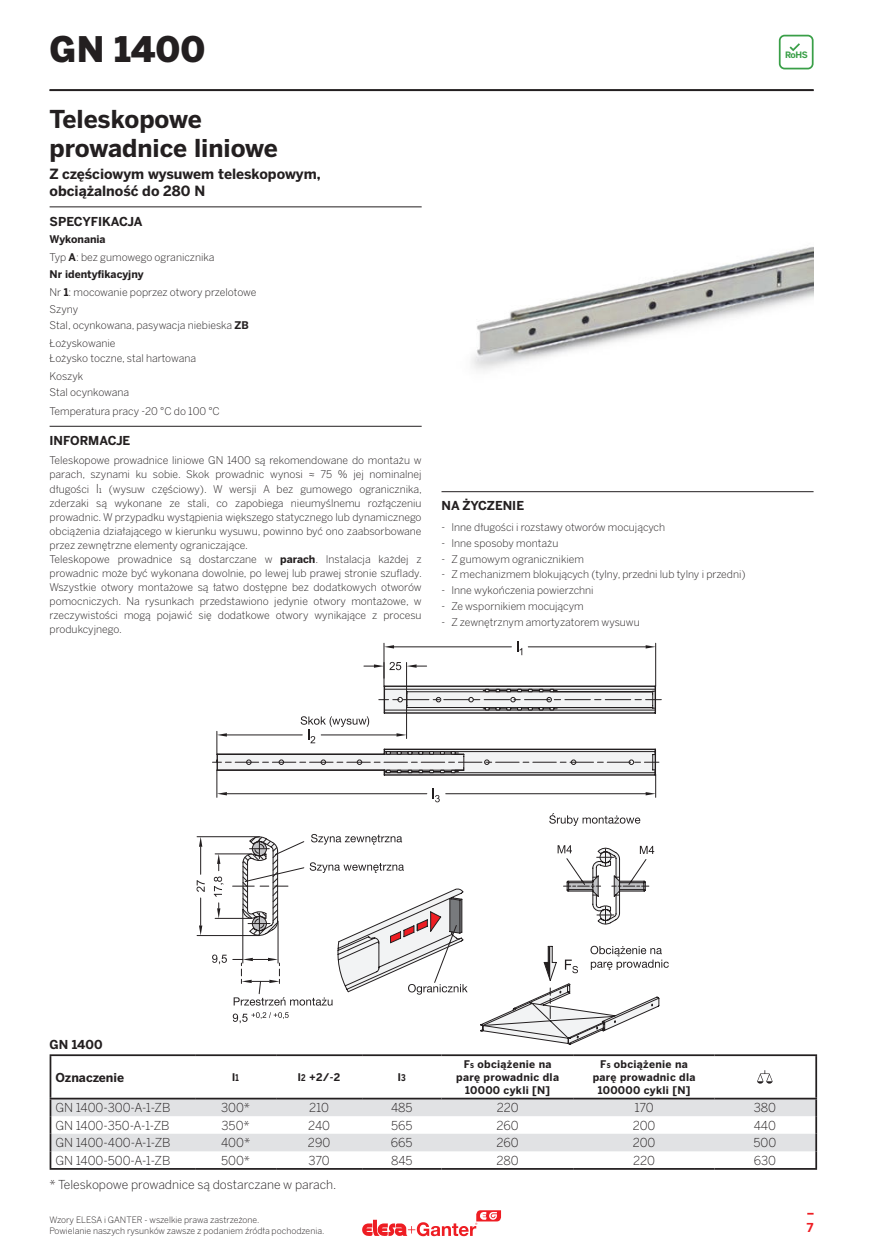
<style>
.page{position:relative;width:888px;height:1260px;background:#fff}
.page>*{position:absolute;margin:0;border:0;box-sizing:border-box;transform-origin:0 0}
.t1{font:900 35px "Benton Sans";color:#231f20}
.t2{font:700 24.5px/29.4px "Benton Sans";color:#231f20}
.t3{font:700 14px/16.8px "Benton Sans";color:#231f20}
.t4{font:300 12.25px "Benton Sans";color:#231f20}
.t5{font:700 12.25px "Benton Sans";color:#231f20}
.t6{font:700 12.25px "Benton Sans";color:#ee1d23}
.t7{font:300 10.5px/14px "Benton Sans";color:#231f20}
.t8{font:700 10.5px/12.6px "Benton Sans";letter-spacing:.025em;color:#231f20;text-align:center}
.t9{font:300 8.75px/10.5px "Benton Sans";color:#231f20}
.t10{font:700 8.75px "Benton Sans";color:#399f47}
.s1{font-weight:700}
.s2{font-size:12.25px}
.s3{font-size:9.1px}
</style>
<div class="page">
<svg style="left:807px;top:1213px;width:7px;height:2px"></svg>
<hr style="left:50px;top:89px;width:764px;height:2px;background:#231f20">
<svg style="left:779px;top:35px;width:35px;height:34px"></svg>
<hr style="left:50px;top:207px;width:372px;height:1px;background:#231f20">
<hr style="left:50px;top:426px;width:372px;height:1px;background:#231f20">
<hr style="left:441px;top:491px;width:373px;height:1px;background:#231f20">
<img style="left:471px;top:247px;width:342px;height:123px">
<hr style="left:50px;top:1054px;width:145px;height:2px;background:#231f20">
<hr style="left:50px;top:1056px;width:1px;height:42px;background:#231f20">
<hr style="left:195px;top:1054px;width:81px;height:2px;background:#231f20">
<hr style="left:276px;top:1054px;width:86px;height:2px;background:#231f20">
<hr style="left:362px;top:1054px;width:79px;height:2px;background:#231f20">
<hr style="left:441px;top:1054px;width:133px;height:2px;background:#231f20">
<hr style="left:574px;top:1054px;width:140px;height:2px;background:#231f20">
<hr style="left:714px;top:1054px;width:103px;height:2px;background:#231f20">
<hr style="left:815px;top:1056px;width:2px;height:42px;background:#231f20">
<hr style="left:50px;top:1098px;width:145px;height:1px;background:#231f20">
<hr style="left:195px;top:1098px;width:81px;height:1px;background:#231f20">
<hr style="left:276px;top:1098px;width:86px;height:1px;background:#231f20">
<hr style="left:362px;top:1098px;width:79px;height:1px;background:#231f20">
<hr style="left:441px;top:1098px;width:133px;height:1px;background:#231f20">
<hr style="left:574px;top:1098px;width:140px;height:1px;background:#231f20">
<hr style="left:714px;top:1098px;width:103px;height:1px;background:#231f20">
<hr style="left:50px;top:1168px;width:145px;height:2px;background:#231f20">
<hr style="left:195px;top:1168px;width:81px;height:2px;background:#231f20">
<hr style="left:276px;top:1168px;width:86px;height:2px;background:#231f20">
<hr style="left:362px;top:1168px;width:79px;height:2px;background:#231f20">
<hr style="left:441px;top:1168px;width:133px;height:2px;background:#231f20">
<hr style="left:574px;top:1168px;width:140px;height:2px;background:#231f20">
<svg style="left:50px;top:1099px;width:767px;height:69px"></svg>
<hr style="left:714px;top:1168px;width:103px;height:2px;background:#231f20">
<svg style="left:757px;top:1070px;width:16px;height:14px"></svg>
<hr style="left:215px;top:854px;width:37px;height:1px;background:#231f20">
<hr style="left:215px;top:918px;width:37px;height:1px;background:#231f20">
<svg style="left:217px;top:854px;width:3px;height:17px"></svg>
<svg style="left:217px;top:903px;width:3px;height:15px"></svg>
<svg style="left:214px;top:877px;width:10px;height:20px"></svg>
<hr style="left:197px;top:935px;width:62px;height:1px;background:#231f20">
<hr style="left:197px;top:836px;width:62px;height:1px;background:#231f20">
<svg style="left:199px;top:898px;width:3px;height:38px"></svg>
<svg style="left:199px;top:837px;width:3px;height:37px"></svg>
<svg style="left:197px;top:880px;width:8px;height:12px"></svg>
<svg style="left:212px;top:955px;width:15px;height:9px"></svg>
<hr style="left:384px;top:643px;width:1px;height:35px;background:#231f20">
<hr style="left:655px;top:643px;width:1px;height:43px;background:#231f20">
<hr style="left:394px;top:647px;width:117px;height:1px;background:#231f20">
<hr style="left:528px;top:647px;width:118px;height:1px;background:#231f20">
<svg style="left:384px;top:645px;width:10px;height:4px"></svg>
<svg style="left:646px;top:645px;width:10px;height:4px"></svg>
<svg style="left:517px;top:642px;width:5px;height:13px"></svg>
<svg style="left:233px;top:1012px;width:56px;height:11px"></svg>
<svg style="left:212px;top:662px;width:449px;height:140px"></svg>
<svg style="left:233px;top:834px;width:235px;height:172px"></svg>
<svg style="left:549px;top:813px;width:91px;height:13px"></svg>
<svg style="left:481px;top:845px;width:188px;height:199px"></svg>
<svg style="left:362px;top:1210px;width:139px;height:26px"></svg>
<h1 class="t1" style="left:50px;top:30px;width:157px">GN 1400</h1>
<h2 class="t2" style="left:50px;top:104px;width:230px">Teleskopowe prowadnice liniowe</h2>
<h3 class="t3" style="left:50px;top:165px;width:273px">Z częściowym wysuwem teleskopowym, obciążalność do 280 N</h3>
<p class="t5" style="left:50px;top:214px;width:95px">SPECYFIKACJA</p>
<p class="t7" style="left:50px;top:230px;width:208px;line-height:17.5px"><span class="s1">Wykonania<br></span>Typ <span class="s1">A</span>: bez gumowego ogranicznika<br><span class="s1">Nr identyfikacyjny<br></span>Nr <span class="s1">1</span>: mocowanie poprzez otwory przelotowe<br>Szyny</p>
<p class="t7" style="left:50px;top:316px;width:201px;line-height:17.5px">Stal, ocynkowana, pasywacja niebieska <span class="s1">ZB<br></span>Łożyskowanie</p>
<p class="t7" style="left:50px;top:350px;width:148px;line-height:17.5px">Łożysko toczne, stal hartowana<br>Koszyk</p>
<p class="t7" style="left:50px;top:382px;width:172px;line-height:19.6px">Stal ocynkowana<br>Temperatura pracy -20 °C do 100 °C</p>
<p class="t5" style="left:50px;top:433px;width:82px">INFORMACJE</p>
<p class="t7" style="left:50px;top:453px;width:374px">Teleskopowe prowadnice liniowe GN 1400 są rekomendowane do montażu w parach, szynami ku sobie. Skok prowadnic wynosi ≈ 75 % jej nominalnej długości <span class="s2">l</span>1 (wysuw częściowy). W wersji A bez gumowego ogranicznika, zderzaki są wykonane ze stali, co zapobiega nieumyślnemu rozłączeniu prowadnic. W przypadku wystąpienia większego statycznego lub dynamicznego obciążenia działającego w kierunku wysuwu, powinno być ono zaabsorbowane przez zewnętrzne elementy ograniczające.<br>Teleskopowe prowadnice są dostarczane w <span class="s1">parach</span>. Instalacja każdej z prowadnic może być wykonana dowolnie, po lewej lub prawej stronie szuflady.<br>Wszystkie otwory montażowe są łatwo dostępne bez dodatkowych otworów pomocniczych. Na rysunkach przedstawiono jedynie otwory montażowe, w rzeczywistości mogą pojawić się dodatkowe otwory wynikające z procesu produkcyjnego.</p>
<p class="t5" style="left:441px;top:499px;width:84px">NA ŻYCZENIE</p>
<p class="t7" style="left:441px;top:520px;width:225px">- Inne długości i rozstawy otworów mocujących</p>
<p class="t7" style="left:441px;top:536px;width:118px">- Inne sposoby montażu</p>
<p class="t7" style="left:441px;top:552px;width:144px">- Z gumowym ogranicznikiem</p>
<p class="t7" style="left:441px;top:567px;width:306px">- Z mechanizmem blokujących (tylny, przedni lub tylny i przedni)</p>
<p class="t7" style="left:441px;top:583px;width:154px">- Inne wykończenia powierzchni</p>
<p class="t7" style="left:441px;top:599px;width:144px">- Ze wspornikiem mocującym</p>
<p class="t7" style="left:441px;top:615px;width:200px">- Z zewnętrznym amortyzatorem wysuwu</p>
<p class="t10" style="left:785px;top:50px;width:24px">RoHS</p>
<p class="t5" style="left:50px;top:1038px;width:54px">GN 1400</p>
<p class="t5" style="left:55px;top:1070px;width:70px">Oznaczenie</p>
<p class="t8" style="left:232px;top:1071px;width:8px">l<span class="s3">1</span></p>
<p class="t8" style="left:298px;top:1071px;width:44px">l<span class="s3">2</span> +2/-2</p>
<p class="t8" style="left:398px;top:1071px;width:9px">l<span class="s3">3</span></p>
<p class="t8" style="left:456px;top:1058px;width:104px">F<span class="s3">s</span> obciążenie na parę prowadnic dla<br>10000 cykli [N]</p>
<p class="t8" style="left:593px;top:1058px;width:104px">F<span class="s3">s</span> obciążenie na parę prowadnic dla<br>100000 cykli [N]</p>
<p class="t4" style="left:55px;top:1101px;width:116px">GN 1400-300-A-1-ZB</p>
<p class="t4" style="left:221px;top:1101px;width:31px">300*</p>
<p class="t4" style="left:309px;top:1101px;width:22px">210</p>
<p class="t4" style="left:391px;top:1101px;width:23px">485</p>
<p class="t4" style="left:497px;top:1101px;width:23px">220</p>
<p class="t4" style="left:634px;top:1101px;width:21px">170</p>
<p class="t4" style="left:754px;top:1101px;width:24px">380</p>
<p class="t4" style="left:55px;top:1118px;width:116px">GN 1400-350-A-1-ZB</p>
<p class="t4" style="left:221px;top:1118px;width:30px">350*</p>
<p class="t4" style="left:308px;top:1118px;width:23px">240</p>
<p class="t4" style="left:391px;top:1118px;width:23px">565</p>
<p class="t4" style="left:496px;top:1118px;width:24px">260</p>
<p class="t4" style="left:633px;top:1118px;width:24px">200</p>
<p class="t4" style="left:754px;top:1118px;width:24px">440</p>
<p class="t4" style="left:55px;top:1136px;width:117px">GN 1400-400-A-1-ZB</p>
<p class="t4" style="left:221px;top:1136px;width:31px">400*</p>
<p class="t4" style="left:308px;top:1136px;width:24px">290</p>
<p class="t4" style="left:391px;top:1136px;width:23px">665</p>
<p class="t4" style="left:496px;top:1136px;width:24px">260</p>
<p class="t4" style="left:633px;top:1136px;width:24px">200</p>
<p class="t4" style="left:753px;top:1136px;width:24px">500</p>
<p class="t4" style="left:55px;top:1153px;width:117px">GN 1400-500-A-1-ZB</p>
<p class="t4" style="left:221px;top:1153px;width:31px">500*</p>
<p class="t4" style="left:309px;top:1153px;width:23px">370</p>
<p class="t4" style="left:391px;top:1153px;width:23px">845</p>
<p class="t4" style="left:496px;top:1153px;width:24px">280</p>
<p class="t4" style="left:633px;top:1153px;width:23px">220</p>
<p class="t4" style="left:754px;top:1153px;width:24px">630</p>
<p class="t4" style="left:50px;top:1178px;width:288px">* Teleskopowe prowadnice są dostarczane w parach.</p>
<p class="t9" style="left:50px;top:1215px;width:276px">Wzory ELESA i GANTER - wszelkie prawa zastrzeżone.<br>Powielanie naszych rysunków zawsze z podaniem źródła pochodzenia.</p>
<p class="t6" style="left:807px;top:1220px;width:8px">7</p>
</div>
